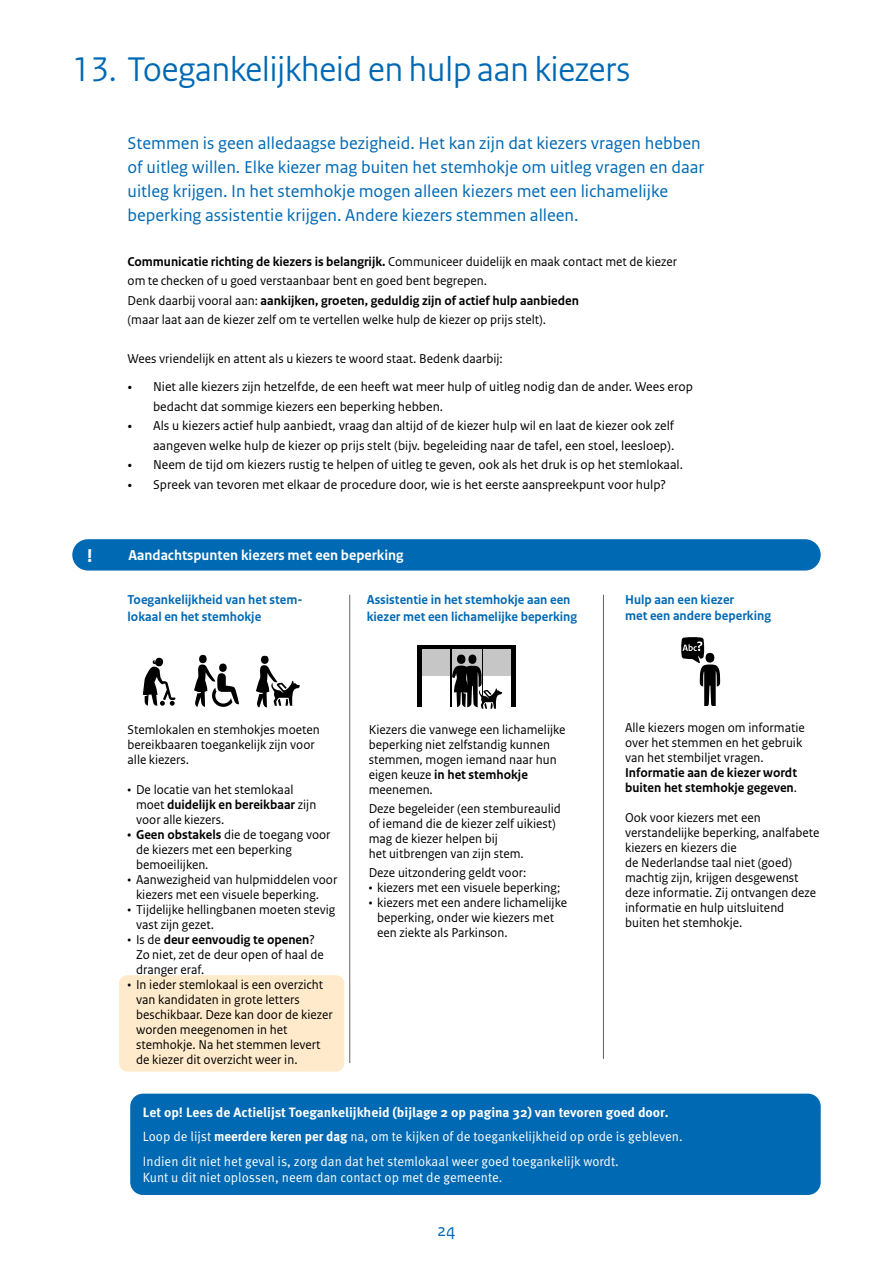
<style>
.page{position:relative;width:893px;height:1263px;background:#fff}
.page>*{position:absolute;margin:0;border:0;box-sizing:border-box;transform-origin:0 0}
.H2_Hoofdstukkop{font:36px "Rijksoverheid Sans Heading";color:#0069b3}
.t1{font:700 19.5px "Rijksoverheid Sans Text";color:#fff}
.P_Broodtekst_Sans_12pt{font:18px/24px "Rijksoverheid Sans Text";color:#0069b3}
.H3_witte_kop_in_blauwe_balk_10pt{font:700 15px "Rijksoverheid Sans Text";color:#fff}
.P_8_5pt_links{font:13.5px/15px "Rijksoverheid Sans Text";color:#000}
.P_9pt{font:13.5px/19.5px "Rijksoverheid Sans Text";color:#000}
.Opsomming_bullit_8_5pt{font:13.5px "Meta Pro Norm";color:#fff;scale:.96 1}
.H4_blauw_kopje_9pt{font:700 13.5px/16.5px "Rijksoverheid Sans Text";color:#0069b3}
.Opsomming_bullit_9pt{font:700 13.5px "Meta Pro";color:#fff}
.P_9pt-2{font:700 13.5px "Rijksoverheid Sans Text";color:#000}
.s1{font-weight:700}
.s2{font-weight:400}
.s3{font-family:"Rijksoverheid Serif"}
.s4{font-family:"Meta Pro";font-weight:700}
</style>
<div class="page">
<div style="left:119px;top:975px;width:225px;height:96px;background:#ffebcb;border-radius:9px"></div>
<svg style="left:143px;top:657px;width:33px;height:49px"></svg>
<svg style="left:194px;top:655px;width:45px;height:52px"></svg>
<svg style="left:681px;top:637px;width:39px;height:68px"></svg>
<svg style="left:256px;top:655px;width:44px;height:53px"></svg>
<div style="left:72px;top:539px;width:749px;height:31px;background:#0069b3;border-radius:16px"></div>
<div style="left:417px;top:645px;width:98px;height:62px;background:#000"></div>
<div style="left:422px;top:654px;width:28px;height:56px;background:#fff"></div>
<div style="left:483px;top:654px;width:28px;height:56px;background:#fff"></div>
<div style="left:422px;top:649px;width:28px;height:27px;background:#c6c6c6"></div>
<div style="left:483px;top:649px;width:28px;height:27px;background:#c6c6c6"></div>
<div style="left:452px;top:649px;width:29px;height:27px;background:#c6c6c6"></div>
<div style="left:457px;top:654px;width:8px;height:10px;background:#000;border-radius:50%"></div>
<div style="left:468px;top:654px;width:8px;height:10px;background:#000;border-radius:50%"></div>
<svg style="left:452px;top:665px;width:50px;height:44px"></svg>
<hr style="left:349px;top:595px;width:1px;height:468px;background:#646363">
<hr style="left:603px;top:595px;width:1px;height:464px;background:#646363">
<div style="left:130px;top:1094px;width:691px;height:101px;background:#0069b3;border-radius:13px"></div>
<h2 class="H2_Hoofdstukkop" style="left:72px;top:48px;width:559px">13. Toegankelijkheid en hulp aan kiezers</h2>
<h2 class="t1" style="left:87px;top:544px;width:7px">!</h2>
<p class="P_Broodtekst_Sans_12pt" style="left:128px;top:131px;width:578px">Stemmen is geen alledaagse bezigheid. Het kan zijn dat kiezers vragen hebben of uitleg willen. Elke kiezer mag buiten het stemhokje om uitleg vragen en daar uitleg krijgen. In het stemhokje mogen alleen kiezers met een lichamelijke beperking assistentie krijgen. Andere kiezers stemmen alleen.</p>
<p class="P_9pt" style="left:128px;top:252px;width:551px"><span class="s1">Communicatie richting de kiezers is belangrijk.</span> Communiceer duidelijk en maak contact met de kiezer om te checken of u goed verstaanbaar bent en goed bent begrepen.</p>
<p class="P_9pt-2" style="left:128px;top:292px;width:453px"><span class="s2">Denk daarbij vooral aan:</span> aankijken, groeten, geduldig zijn of actief hulp aanbieden</p>
<p class="P_9pt" style="left:128px;top:310px;width:420px">(maar laat aan de kiezer zelf om te vertellen welke hulp de kiezer op prijs stelt).</p>
<p class="P_9pt" style="left:128px;top:349px;width:377px">Wees vriendelijk en attent als u kiezers te woord staat. Bedenk daarbij:</p>
<p class="P_8_5pt_links" style="left:153px;top:377px;width:541px;line-height:19.5px;text-indent:-26px"><span class="s3">•</span> Niet alle kiezers zijn hetzelfde, de een heeft wat meer hulp of uitleg nodig dan de ander. Wees erop bedacht dat sommige kiezers een beperking hebben.</p>
<p class="P_8_5pt_links" style="left:128px;top:416px;width:548px;line-height:19.5px;text-align:right"><span class="s3">•</span> Als u kiezers actief hulp aanbiedt, vraag dan altijd of de kiezer hulp wil en laat de kiezer ook zelf aangeven welke hulp de kiezer op prijs stelt (bijv. begeleiding naar de tafel, een stoel, leesloep).</p>
<p class="P_8_5pt_links" style="left:128px;top:457px;width:557px"><span class="s3">•</span> Neem de tijd om kiezers rustig te helpen of uitleg te geven, ook als het druk is op het stemlokaal.</p>
<p class="P_8_5pt_links" style="left:128px;top:477px;width:540px"><span class="s3">•</span> Spreek van tevoren met elkaar de procedure door, wie is het eerste aanspreekpunt voor hulp?</p>
<h3 class="H3_witte_kop_in_blauwe_balk_10pt" style="left:128px;top:546px;width:277px">Aandachtspunten kiezers met een beperking</h3>
<h4 class="H4_blauw_kopje_9pt" style="left:128px;top:592px;width:175px">Toegankelijkheid van het stem&shy;lokaal en het stemhokje</h4>
<h4 class="H4_blauw_kopje_9pt" style="left:367px;top:592px;width:212px">Assistentie in het stemhokje aan een kiezer met een lichamelijke beperking</h4>
<h4 class="H4_blauw_kopje_9pt" style="left:625px;top:591px;width:147px">Hulp aan een kiezer<br>met een andere beperking</h4>
<p class="P_8_5pt_links" style="left:128px;top:722px;width:194px">Stemlokalen en stemhokjes moeten bereikbaaren toegankelijk zijn voor alle kiezers.</p>
<p class="P_8_5pt_links" style="left:136px;top:782px;width:182px;text-indent:-9px">• De locatie van het stemlokaal moet <span class="s1">duidelijk en bereikbaar</span> zijn voor alle kiezers.</p>
<p class="P_8_5pt_links" style="left:136px;top:827px;width:196px;text-indent:-9px"><span class="s1">• Geen obstakels</span> die de toegang voor de kiezers met een beperking bemoeilijken.</p>
<p class="P_8_5pt_links" style="left:136px;top:872px;width:203px;text-indent:-9px">• Aanwezigheid van hulpmiddelen voor kiezers met een visuele beperking.</p>
<p class="P_8_5pt_links" style="left:136px;top:902px;width:201px;text-indent:-9px">• Tijdelijke hellingbanen moeten stevig vast zijn gezet.</p>
<p class="P_8_5pt_links" style="left:136px;top:932px;width:189px;text-indent:-9px">• Is de <span class="s1">deur eenvoudig te openen</span>?<br>Zo niet, zet de deur open of haal de dranger eraf.</p>
<p class="P_8_5pt_links" style="left:136px;top:977px;width:198px;text-indent:-9px">• In ieder stemlokaal is een overzicht van kandidaten in grote letters beschikbaar. Deze kan door de kiezer worden meegenomen in het stemhokje. Na het stemmen levert de kiezer dit overzicht weer in.</p>
<p class="P_8_5pt_links" style="left:369px;top:722px;width:198px">Kiezers die vanwege een lichamelijke beperking niet zelfstandig kunnen stemmen, mogen iemand naar hun eigen keuze <span class="s1">in het stemhokje </span>meenemen.</p>
<p class="P_8_5pt_links" style="left:369px;top:801px;width:194px">Deze begeleider (een stembureaulid of iemand die de kiezer zelf uikiest) mag de kiezer helpen bij<br>het uitbrengen van zijn stem.</p>
<p class="P_8_5pt_links" style="left:369px;top:865px;width:159px">Deze uitzondering geldt voor:</p>
<p class="P_8_5pt_links" style="left:369px;top:880px;width:193px">• kiezers met een visuele beperking;</p>
<p class="P_8_5pt_links" style="left:377px;top:895px;width:191px;text-indent:-9px">• kiezers met een andere lichamelijke beperking, onder wie kiezers met een ziekte als Parkinson.</p>
<p class="P_8_5pt_links" style="left:625px;top:721px;width:181px">Alle kiezers mogen om informatie over het stemmen en het gebruik van het stembiljet vragen.<br><span class="s1">Informatie aan de kiezer wordt buiten het stemhokje gegeven</span>.</p>
<p class="P_8_5pt_links" style="left:625px;top:811px;width:196px">Ook voor kiezers met een verstandelijke beperking, analfabete kiezers en kiezers die<br>de Nederlandse taal niet (goed) machtig zijn, krijgen desgewenst deze informatie. Zij ontvangen deze informatie en hulp uitsluitend buiten het stemhokje.</p>
<p class="Opsomming_bullit_9pt" style="left:143px;top:1101px;width:527px">Let op! Lees de Actielijst Toegankelijkheid (bijlage 2 op pagina 32) van tevoren goed door.</p>
<p class="Opsomming_bullit_8_5pt" style="left:143px;top:1126px;width:564px">Loop de lijst <span class="s4">meerdere keren per dag</span> na, om te kijken of de toegankelijkheid op orde is gebleven.</p>
<p class="Opsomming_bullit_8_5pt" style="left:143px;top:1151px;width:497px">Indien dit niet het geval is, zorg dan dat het stemlokaal weer goed toegankelijk wordt.</p>
<p class="Opsomming_bullit_8_5pt" style="left:143px;top:1167px;width:376px">Kunt u dit niet oplossen, neem dan contact op met de gemeente.</p>
<h3 class="P_Broodtekst_Sans_12pt" style="left:437px;top:1219px;width:20px">24</h3>
</div>
